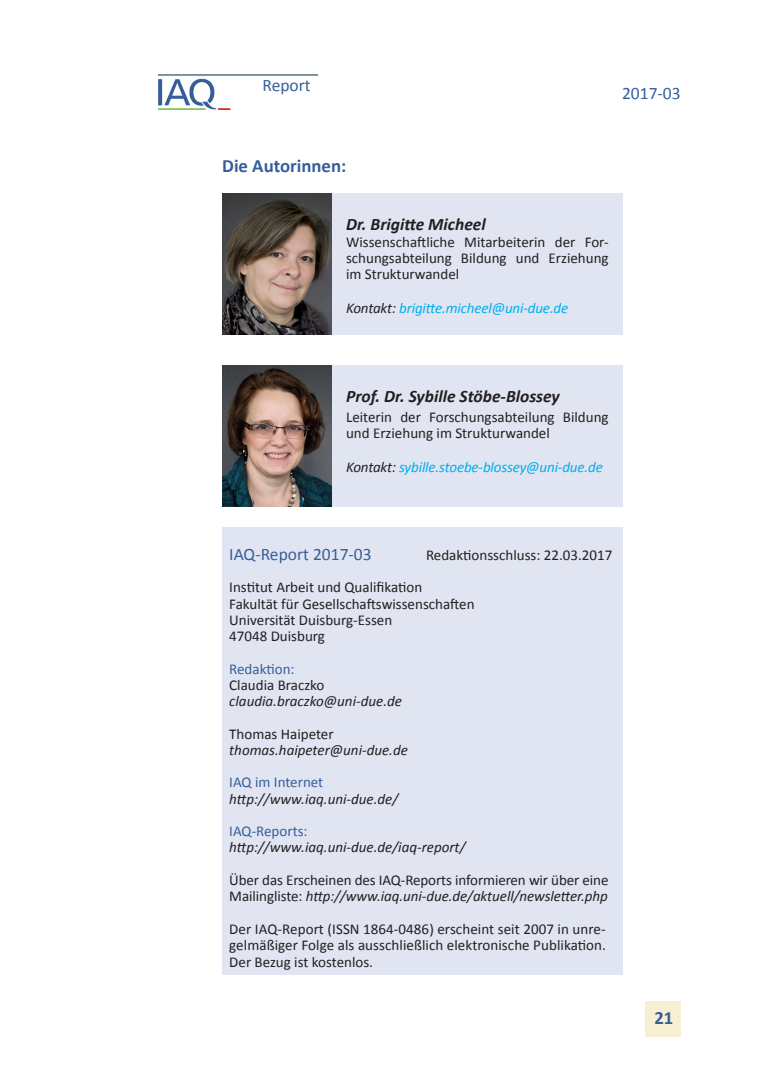
<style>
.page{position:relative;width:780px;height:1088px;background:#fff}
.page>*{position:absolute;margin:0;border:0;box-sizing:border-box;transform-origin:0 0}
.t1{font:700 18.75px "Calibri";color:#365e9a}
.Autorenkasten{font:italic 700 17.5px "Calibri";color:#231f20}
.t2{font:17.5px "Calibri";color:#365e9a}
.t3{font:17.5px "Calibri";color:#355f9b}
.Kasten{font:15px/16.2px "Calibri";color:#231f20}
.Autorenkasten-2{font:15px/16.2px "Calibri";color:#231f20;text-align:justify}
.Kasten-2{font:italic 15px/16.2px "Calibri";color:#231f20}
.t4{font:italic 15px "Calibri";letter-spacing:-.01em;color:#00aeef}
.Kasten-3{font:15px "Calibri";color:#365e9a}
.s1{color:#231f20}
.s2{font-style:normal;color:#365e9a}
.s3{font-style:italic}
</style>
<div class="page">
<img style="left:159px;top:74px;width:158px;height:36px">
<div style="left:645px;top:1001px;width:35px;height:35px;background:#f7efd3"></div>
<div style="left:332px;top:193px;width:290px;height:142px;background:#e0e5f1"></div>
<div style="left:222px;top:527px;width:400px;height:447px;background:#e0e5f1"></div>
<img style="left:222px;top:193px;width:110px;height:142px">
<div style="left:332px;top:365px;width:290px;height:142px;background:#e0e5f1"></div>
<img style="left:222px;top:365px;width:110px;height:142px">
<p class="t2" style="left:262px;top:74px;width:50px">Report</p>
<p class="t3" style="left:622px;top:82px;width:60px">2017-03</p>
<p class="t1" style="left:222px;top:154px;width:126px">Die Autorinnen:</p>
<p class="Autorenkasten" style="left:346px;top:213px;width:141px">Dr. Brigitte Micheel</p>
<p class="Autorenkasten-2" style="left:346px;top:234px;width:264px">Wissenschaftliche Mitarbeiterin der For&shy;schungsabteilung Bildung und Erziehung im Strukturwandel</p>
<p class="t4" style="left:346px;top:298px;width:224px"><span class="s1">Kontakt:</span> brigitte.micheel@uni-due.de</p>
<p class="Autorenkasten" style="left:346px;top:385px;width:215px">Prof. Dr. Sybille Stöbe-Blossey</p>
<p class="Autorenkasten-2" style="left:346px;top:409px;width:264px">Leiterin der Forschungsabteilung Bildung und Erziehung im Strukturwandel</p>
<p class="t4" style="left:346px;top:457px;width:258px"><span class="s1">Kontakt:</span> sybille.stoebe-blossey@uni-due.de</p>
<p class="t2" style="left:229px;top:543px;width:144px">IAQ-Report 2017-03</p>
<p class="Kasten" style="left:426px;top:547px;width:188px">Redaktionsschluss: 22.03.2017</p>
<p class="Kasten" style="left:229px;top:579px;width:247px">Institut Arbeit und Qualifikation<br>Fakultät für Gesellschaftswissenschaften<br>Universität Duisburg-Essen<br>47048 Duisburg</p>
<p class="Kasten-3" style="left:229px;top:659px;width:67px">Redaktion:</p>
<p class="Kasten" style="left:229px;top:677px;width:97px">Claudia Braczko</p>
<p class="Kasten-2" style="left:229px;top:692px;width:174px">claudia.braczko@uni-due.de</p>
<p class="Kasten" style="left:229px;top:726px;width:106px">Thomas Haipeter</p>
<p class="Kasten-2" style="left:229px;top:741px;width:180px">thomas.haipeter@uni-due.de</p>
<p class="Kasten-2" style="left:229px;top:774px;width:170px"><span class="s2">IAQ im Internet </span>http://www.iaq.uni-due.de/</p>
<p class="Kasten-3" style="left:229px;top:822px;width:80px">IAQ-Reports:</p>
<p class="Kasten-2" style="left:229px;top:839px;width:238px">http://www.iaq.uni-due.de/iaq-report/</p>
<p class="Kasten" style="left:229px;top:872px;width:380px">Über das Erscheinen des IAQ-Reports informieren wir über eine<br>Mailingliste: <span class="s3">http://www.iaq.uni-due.de/aktuell/newsletter.php</span></p>
<p class="Kasten" style="left:229px;top:920px;width:378px;line-height:16.9px;text-align:justify">Der IAQ-Report (ISSN 1864-0486) erscheint seit 2007 in unre&shy;gelmäßiger Folge als ausschließlich elektronische Publikation.<br>Der Bezug ist kostenlos.</p>
<p class="t1" style="left:654px;top:1006px;width:21px">21</p>
</div>
